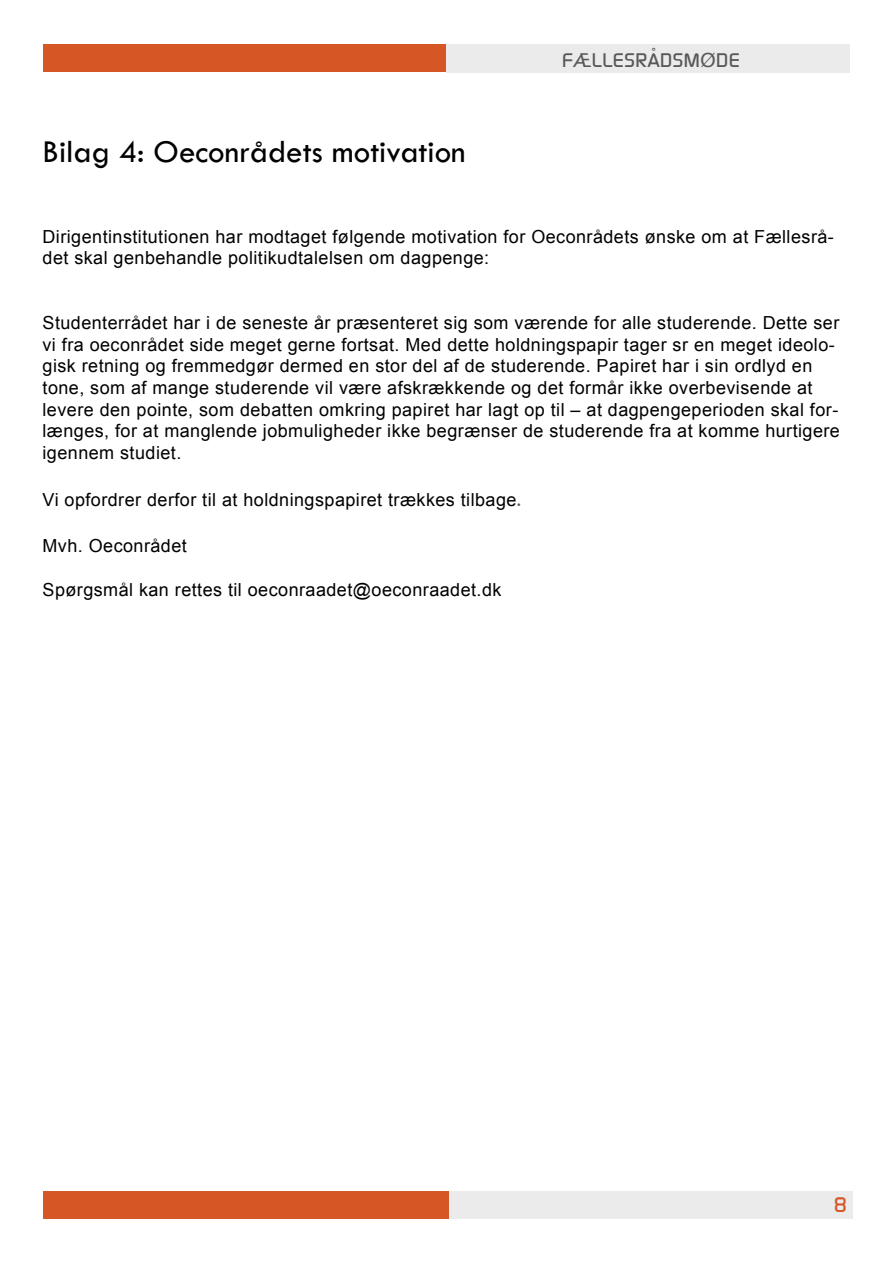
<style>
.page{position:relative;width:893px;height:1263px;background:#fff}
.page>*{position:absolute;margin:0;border:0;box-sizing:border-box;transform-origin:0 0}
.t1{font:33px "Tw Cen";color:#000}
.Overskrift{font:500 21px "Continuum";color:#d65625}
.Overskrift-2{font:500 19.5px "Continuum";letter-spacing:.025em;color:#57585a}
.Overskrift-3{font:18px/21.6px "Arial";letter-spacing:.025em;color:#000}
.s1{font-family:"Continuum";font-weight:500;font-size:21px;color:#57585a}
</style>
<div class="page">
<div style="left:43px;top:1190px;width:406px;height:28px;background:#d65625"></div>
<div style="left:449px;top:1190px;width:404px;height:28px;background:#ebebeb"></div>
<div style="left:43px;top:44px;width:405px;height:28px;background:#d65625"></div>
<div style="left:446px;top:44px;width:404px;height:29px;background:#ebebeb"></div>
<p class="t1" style="left:43px;top:131px;width:425px">Bilag 4: Oeconrådets motivation</p>
<p class="Overskrift-2" style="left:562px;top:47px;width:179px">FÆLLESRÅDSMØDE</p>
<p class="Overskrift-3" style="left:43px;top:226px;width:793px">Dirigentinstitutionen har modtaget følgende motivation for Oeconrådets ønske om at Fællesrå&shy;det skal genbehandle politikudtalelsen om dagpenge:</p>
<p class="Overskrift-3" style="left:43px;top:312px;width:799px">Studenterrådet har i de seneste år præsenteret sig som værende for alle studerende. Dette ser vi fra oeconrådet side meget gerne fortsat. Med dette holdningspapir tager sr en meget ideolo&shy;gisk retning og fremmedgør dermed en stor del af de studerende. Papiret har i sin ordlyd en tone, som af mange studerende vil være afskrækkende og det formår ikke overbevisende at levere den pointe, som debatten omkring papiret har lagt op til – at dagpengeperioden skal for&shy;længes, for at manglende jobmuligheder ikke begrænser de studerende fra at komme hurtigere igennem studiet.</p>
<p class="Overskrift-3" style="left:43px;top:489px;width:480px">Vi opfordrer derfor til at holdningspapiret trækkes tilbage<span class="s1">.</span></p>
<p class="Overskrift-3" style="left:43px;top:535px;width:146px">Mvh. Oeconrådet</p>
<p class="Overskrift-3" style="left:43px;top:579px;width:460px">Spørgsmål kan rettes til oeconraadet@oeconraadet.dk</p>
<p class="Overskrift" style="left:834px;top:1190px;width:15px">8</p>
</div>
